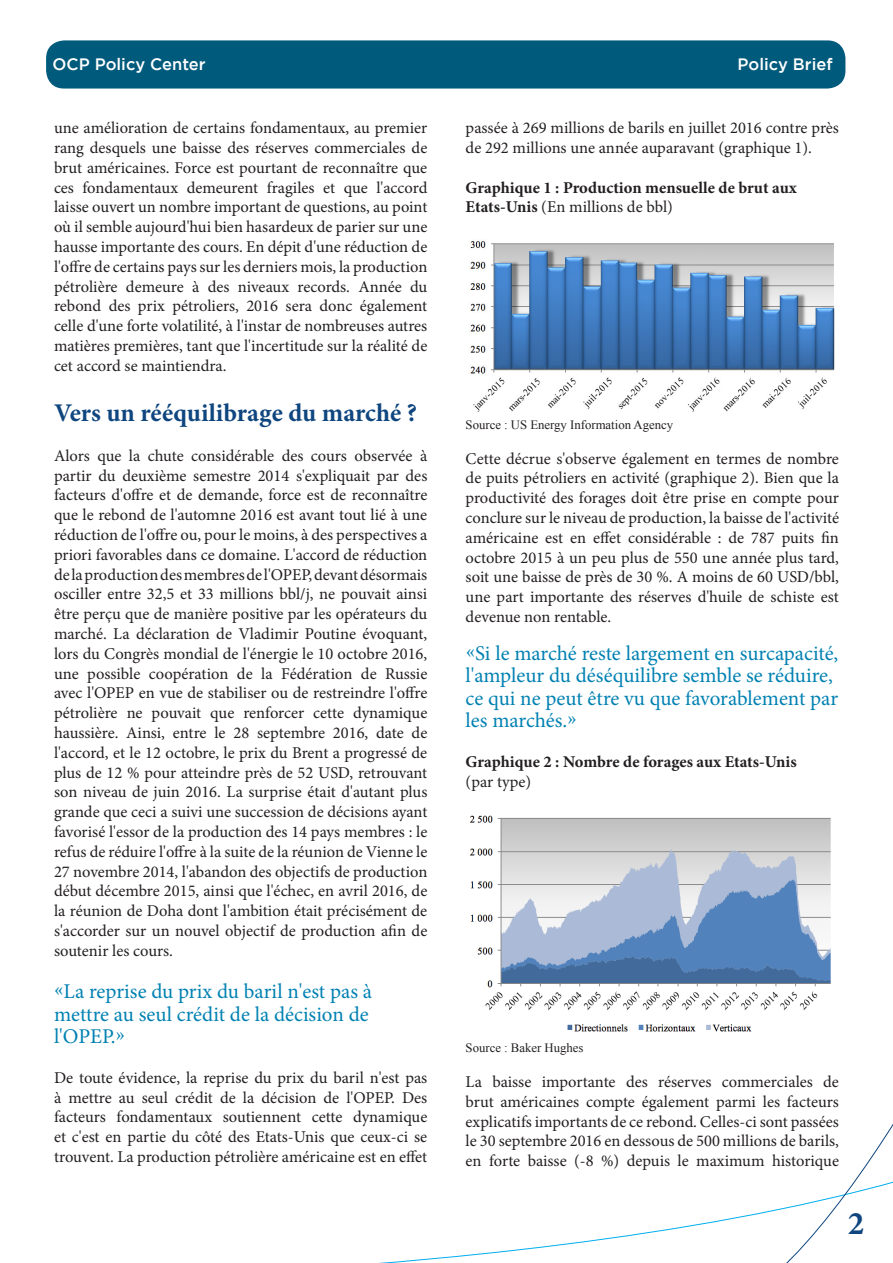
<style>
.page{position:relative;width:893px;height:1263px;background:#fff}
.page>*{position:absolute;margin:0;border:0;box-sizing:border-box;transform-origin:0 0}
.t1{font:700 33px "Minion Pro";color:#0f467f}
.Titre{font:700 25.5px "Minion Pro";color:#0f467f}
.Sitation{font:21px/22.5px "Minion Pro";color:#0081b2}
.Texte{font:16.5px/19.8px "Minion Pro";color:#231f20;text-align:justify}
.Texte-2{font:700 16.5px "Minion Pro";color:#231f20}
.Format_libre{font:500 16.5px "Gotham";color:#fff}
.FOOTNOTE{font:12.75px "Times New Roman";color:#231f20}
.s1{font-weight:700}
</style>
<div class="page">
<img style="left:470px;top:241px;width:365px;height:171px">
<img style="left:469px;top:815px;width:362px;height:217px">
<div style="left:46px;top:40px;width:799px;height:49px;background:#005a7c;border-radius:18px"></div>
<svg style="left:686px;top:908px;width:207px;height:355px"></svg>
<p class="Format_libre" style="left:53px;top:55px;width:155px">OCP Policy Center</p>
<p class="Format_libre" style="left:738px;top:55px;width:96px">Policy Brief</p>
<p class="Texte" style="left:54px;top:118px;width:375px">une amélioration de certains fondamentaux, au premier rang desquels une baisse des réserves commerciales de brut américaines. Force est pourtant de reconnaître que ces fondamentaux demeurent fragiles et que l'accord laisse ouvert un nombre important de questions, au point où il semble aujourd'hui bien hasardeux de parier sur une hausse importante des cours. En dépit d'une réduction de l'offre de certains pays sur les derniers mois, la production pétrolière demeure à des niveaux records. Année du rebond des prix pétroliers, 2016 sera donc également celle d'une forte volatilité, à l'instar de nombreuses autres matières premières, tant que l'incertitude sur la réalité de cet accord se maintiendra.</p>
<p class="Titre" style="left:54px;top:395px;width:364px">Vers un rééquilibrage du marché ?</p>
<p class="Texte" style="left:54px;top:446px;width:375px">Alors que la chute considérable des cours observée à partir du deuxième semestre 2014 s'expliquait par des facteurs d'offre et de demande, force est de reconnaître que le rebond de l'automne 2016 est avant tout lié à une réduction de l'offre ou, pour le moins, à des perspectives a priori favorables dans ce domaine. L'accord de réduction de la production des membres de l'OPEP, devant désormais osciller entre 32,5 et 33 millions bbl/j, ne pouvait ainsi être perçu que de manière positive par les opérateurs du marché. La déclaration de Vladimir Poutine évoquant, lors du Congrès mondial de l'énergie le 10 octobre 2016, une possible coopération de la Fédération de Russie avec l'OPEP en vue de stabiliser ou de restreindre l'offre pétrolière ne pouvait que renforcer cette dynamique haussière. Ainsi, entre le 28 septembre 2016, date de l'accord, et le 12 octobre, le prix du Brent a progressé de plus de 12 % pour atteindre près de 52 USD, retrouvant son niveau de juin 2016. La surprise était d'autant plus grande que ceci a suivi une succession de décisions ayant favorisé l'essor de la production des 14 pays membres : le refus de réduire l'offre à la suite de la réunion de Vienne le 27 novembre 2014, l'abandon des objectifs de production début décembre 2015, ainsi que l'échec, en avril 2016, de la réunion de Doha dont l'ambition était précisément de s'accorder sur un nouvel objectif de production afin de soutenir les cours.</p>
<p class="Sitation" style="left:54px;top:980px;width:320px">«La reprise du prix du baril n'est pas à mettre au seul crédit de la décision de l'OPEP.»</p>
<p class="Texte" style="left:54px;top:1068px;width:375px">De toute évidence, la reprise du prix du baril n'est pas à mettre au seul crédit de la décision de l'OPEP. Des facteurs fondamentaux soutiennent cette dynamique et c'est en partie du côté des Etats-Unis que ceux-ci se trouvent. La production pétrolière américaine est en effet</p>
<p class="Texte" style="left:466px;top:118px;width:375px">passée à 269 millions de barils en juillet 2016 contre près de 292 millions une année auparavant (graphique 1).</p>
<p class="Texte-2" style="left:466px;top:176px;width:333px">Graphique 1 : Production mensuelle de brut aux</p>
<p class="Texte" style="left:466px;top:197px;width:209px"><span class="s1">Etats-Unis</span> (En millions de bbl)</p>
<p class="FOOTNOTE" style="left:466px;top:416px;width:209px">Source : US Energy Information Agency</p>
<p class="Texte" style="left:466px;top:449px;width:375px">Cette décrue s'observe également en termes de nombre de puits pétroliers en activité (graphique 2). Bien que la productivité des forages doit être prise en compte pour conclure sur le niveau de production, la baisse de l'activité américaine est en effet considérable : de 787 puits fin octobre 2015 à un peu plus de 550 une année plus tard, soit une baisse de près de 30 %. A moins de 60 USD/bbl, une part importante des réserves d'huile de schiste est devenue non rentable.</p>
<p class="Sitation" style="left:466px;top:642px;width:374px">«Si le marché reste largement en surcapacité, l'ampleur du déséquilibre semble se réduire, ce qui ne peut être vu que favorablement par les marchés.»</p>
<p class="Texte-2" style="left:466px;top:750px;width:333px">Graphique 2 : Nombre de forages aux Etats-Unis</p>
<p class="Texte" style="left:466px;top:772px;width:67px">(par type)</p>
<p class="FOOTNOTE" style="left:466px;top:1039px;width:119px">Source : Baker Hughes</p>
<p class="Texte" style="left:466px;top:1072px;width:375px">La baisse importante des réserves commerciales de brut américaines compte également parmi les facteurs explicatifs importants de ce rebond. Celles-ci sont passées le 30 septembre 2016 en dessous de 500 millions de barils, en forte baisse (-8 %) depuis le maximum historique</p>
<p class="t1" style="left:848px;top:1200px;width:18px">2</p>
</div>
